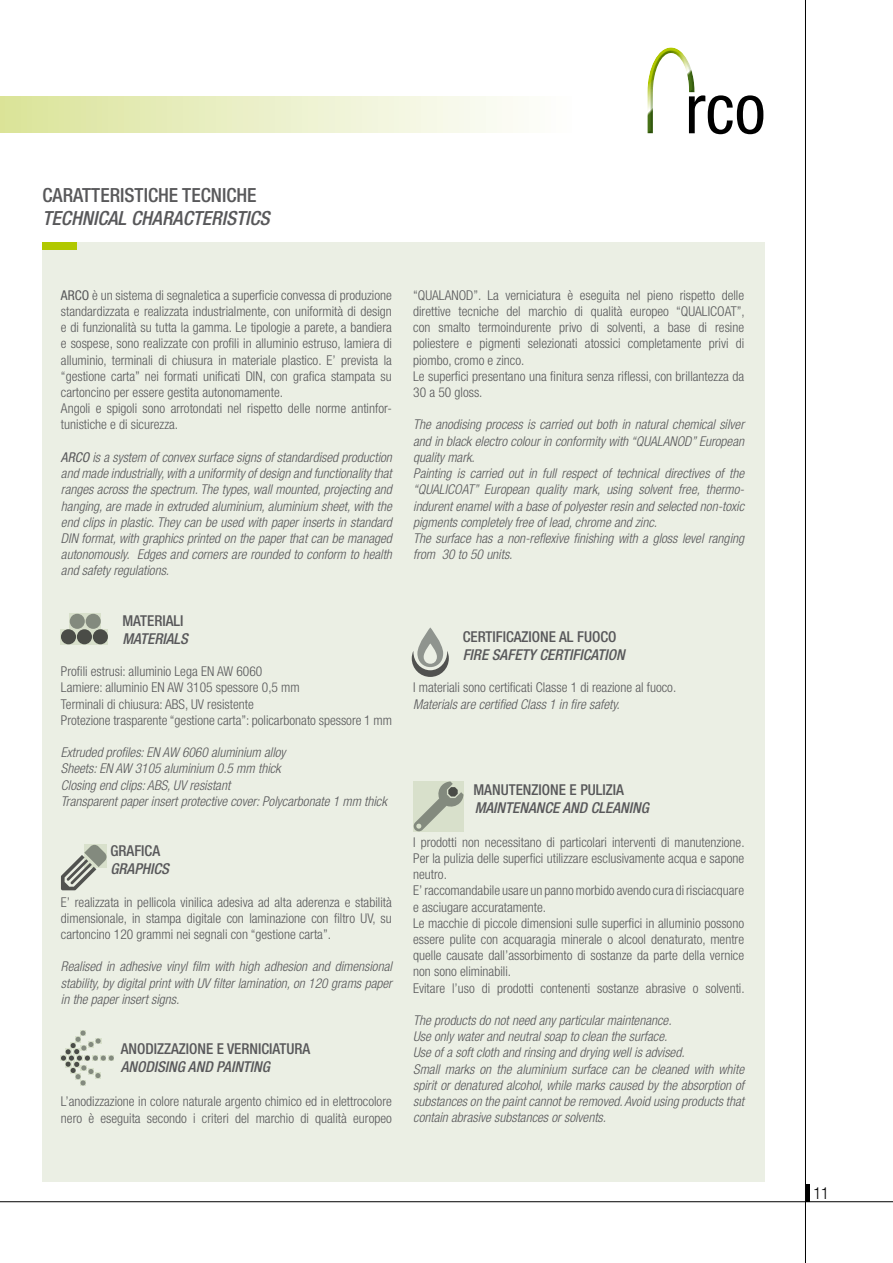
<style>
.page{position:relative;width:893px;height:1263px;background:#fff}
.page>*{position:absolute;margin:0;border:0;box-sizing:border-box;transform-origin:0 0}
.t1{font:condensed 68.85px "Helvetica Neue";color:#000}
.t2{font:italic 500 condensed 19.5px "Helvetica Neue";color:#58585a}
.t3{font:500 condensed 19.5px "Helvetica Neue";color:#58585a}
.t4{font:300 condensed 16.5px "Helvetica Neue";color:#000}
.t5{font:500 condensed 15px "Helvetica Neue";color:#58585a}
.t6{font:italic 500 condensed 15px "Helvetica Neue";color:#58585a}
.t7{font:300 condensed 13.5px/16.2px "Helvetica Neue";color:#58585a}
.t8{font:italic 300 condensed 13.5px/16.2px "Helvetica Neue";color:#58585a}
.s1{font-weight:400}
</style>
<div class="page">
<hr style="left:0;top:1201px;width:893px;height:1px;background:#000">
<hr style="left:806px;top:1184px;width:3px;height:17px;background:#000">
<hr style="left:805px;top:0;width:1px;height:1263px;background:#000">
<svg style="left:663px;top:47px;width:16px;height:3px"></svg>
<svg style="left:647px;top:50px;width:48px;height:84px"></svg>
<div style="left:0;top:96px;width:572px;height:37px;background:linear-gradient(to right,#dbe49a,#fefeff)"></div>
<div style="left:43px;top:242px;width:722px;height:940px;background:#ebefe4"></div>
<div style="left:43px;top:242px;width:34px;height:8px;background:#b1c800"></div>
<svg style="left:61px;top:845px;width:46px;height:45px"></svg>
<svg style="left:412px;top:627px;width:37px;height:50px"></svg>
<div style="left:61px;top:629px;width:15px;height:15px;background:#4a4c47;border-radius:50%"></div>
<div style="left:70px;top:614px;width:15px;height:15px;background:#838a7e;border-radius:50%"></div>
<div style="left:77px;top:629px;width:15px;height:15px;background:#4a4c47;border-radius:50%"></div>
<div style="left:86px;top:614px;width:15px;height:15px;background:#838a7e;border-radius:50%"></div>
<div style="left:93px;top:629px;width:15px;height:15px;background:#4a4c47;border-radius:50%"></div>
<svg style="left:413px;top:781px;width:50px;height:51px;background:#bdc4b2"></svg>
<svg style="left:61px;top:1030px;width:53px;height:56px"></svg>
<h2 class="t3" style="left:43px;top:183px;width:49px">CARATTERI</h2>
<h2 class="t3" style="left:125px;top:183px;width:68px">STICHE TECNIC</h2>
<h2 class="t3" style="left:236px;top:183px;width:20px">HE</h2>
<h2 class="t2" style="left:43px;top:206px;width:29px">TECHNIC</h2>
<h2 class="t2" style="left:108px;top:206px;width:114px">AL CHARACTERISTICS</h2>
<h1 class="t1" style="left:685px;top:69px;width:82px">rco</h1>
<p class="t7" style="left:61px;top:287px;width:332px"><span class="s1">ARCO</span> è un sistema di segnaletica a superficie convessa di produzione standardizzata e realizzata industrialmente, con uniformità di design e di funzionalità su tutta la gamma. Le tipologie a parete, a bandiera e sospese, sono realizzate con profili in alluminio estruso, lamiera di alluminio, terminali di chiusura in materiale plastico. E’ prevista la “gestione carta” nei formati unificati DIN, con grafica stampata su cartoncino per essere gestita autonomamente.<br>Angoli e spigoli sono arrotondati nel rispetto delle norme antinfor&shy;tunistiche e di sicurezza.</p>
<p class="t8" style="left:61px;top:449px;width:332px;text-align:justify"><span class="s1">ARCO</span> is a system of convex surface signs of standardised production and made industrially, with a uniformity of design and functionality that ranges across the spectrum. The types, wall mounted, projecting and hanging, are made in extruded aluminium, aluminium sheet, with the end clips in plastic. They can be used with paper inserts in standard DIN format, with graphics printed on the paper that can be managed autonomously. Edges and corners are rounded to conform to health and safety regulations.</p>
<p class="t5" style="left:122px;top:611px;width:63px">MATERIALI</p>
<p class="t6" style="left:122px;top:629px;width:67px">MATERIALS</p>
<p class="t7" style="left:61px;top:663px;width:332px">Profili estrusi: alluminio Lega EN AW 6060<br>Lamiere: alluminio EN AW 3105 spessore 0,5 mm<br>Terminali di chiusura: ABS, UV resistente<br>Protezione trasparente “gestione carta”: policarbonato spessore 1 mm</p>
<p class="t8" style="left:61px;top:744px;width:327px">Extruded profiles: EN AW 6060 aluminium alloy<br>Sheets: EN AW 3105 aluminium 0.5 mm thick<br>Closing end clips: ABS, UV resistant<br>Transparent paper insert protective cover: Polycarbonate 1 mm thick</p>
<p class="t5" style="left:110px;top:842px;width:50px">GRAFICA</p>
<p class="t6" style="left:110px;top:860px;width:60px">GRAPHICS</p>
<p class="t7" style="left:61px;top:893px;width:332px;text-align:justify">E’ realizzata in pellicola vinilica adesiva ad alta aderenza e stabilità dimensionale, in stampa digitale con laminazione con filtro UV, su cartoncino 120 grammi nei segnali con “gestione carta”.</p>
<p class="t8" style="left:61px;top:958px;width:332px;text-align:justify">Realised in adhesive vinyl film with high adhesion and dimensional stability, by digital print with UV filter lamination, on 120 grams paper in the paper insert signs.</p>
<p class="t5" style="left:121px;top:1040px;width:190px">ANODIZZAZIONE E VERNICIATURA</p>
<p class="t6" style="left:121px;top:1058px;width:150px">ANODISING AND PAINTING</p>
<p class="t7" style="left:61px;top:1093px;width:332px">L’anodizzazione in colore naturale argento chimico ed in elettrocolore nero è eseguita secondo i criteri del marchio di qualità europeo</p>
<p class="t7" style="left:413px;top:287px;width:333px">“QUALANOD”. La verniciatura è eseguita nel pieno rispetto delle direttive tecniche del marchio di qualità europeo “QUALICOAT”, con smalto termoindurente privo di solventi, a base di resine poliestere e pigmenti selezionati atossici completamente privi di piombo, cromo e zinco.<br>Le superfici presentano una finitura senza riflessi, con brillantezza da 30 a 50 gloss.</p>
<p class="t8" style="left:413px;top:416px;width:333px">The anodising process is carried out both in natural chemical silver and in black electro colour in conformity with “QUALANOD” European quality mark.<br>Painting is carried out in full respect of technical directives of the “QUALICOAT” European quality mark, using solvent free, thermo&shy;indurent enamel with a base of polyester resin and selected non-toxic pigments completely free of lead, chrome and zinc.<br>The surface has a non-reflexive finishing with a gloss level ranging from 30 to 50 units.</p>
<p class="t5" style="left:413px;top:628px;width:20px">C</p>
<p class="t5" style="left:470px;top:628px;width:148px">ERTIFICAZIONE AL FUOCO</p>
<p class="t6" style="left:463px;top:646px;width:163px">FIRE SAFE TY CERTIFICATION</p>
<p class="t7" style="left:413px;top:679px;width:265px">I materiali sono certificati Classe 1 di reazione al fuoco.</p>
<p class="t8" style="left:413px;top:695px;width:208px">Materials are certified Class 1 in fire safety.</p>
<p class="t5" style="left:473px;top:780px;width:151px">MANUTENZIONE E PULIZIA</p>
<p class="t6" style="left:475px;top:798px;width:175px">MAINTENANCE AND CLEA NING</p>
<p class="t7" style="left:413px;top:834px;width:333px">I prodotti non necessitano di particolari interventi di manutenzione.<br>Per la pulizia delle superfici utilizzare esclusivamente acqua e sapone neutro.<br>E’ raccomandabile usare un panno morbido avendo cura di risciacquare e asciugare accuratamente.<br>Le macchie di piccole dimensioni sulle superfici in alluminio possono essere pulite con acquaragia minerale o alcool denaturato, mentre quelle causate dall’assorbimento di sostanze da parte della vernice non sono eliminabili.<br>Evitare l’uso di prodotti contenenti sostanze abrasive o solventi.</p>
<p class="t8" style="left:413px;top:1012px;width:332px">The products do not need any particular maintenance.<br>Use only water and neutral soap to clean the surface.<br>Use of a soft cloth and rinsing and drying well is advised.<br>Small marks on the aluminium surface can be cleaned with white spirit or denatured alcohol, while marks caused by the absorption of substances on the paint cannot be removed. Avoid using products that contain abrasive substances or solvents.</p>
<p class="t4" style="left:813px;top:1184px;width:17px">11</p>
</div>
